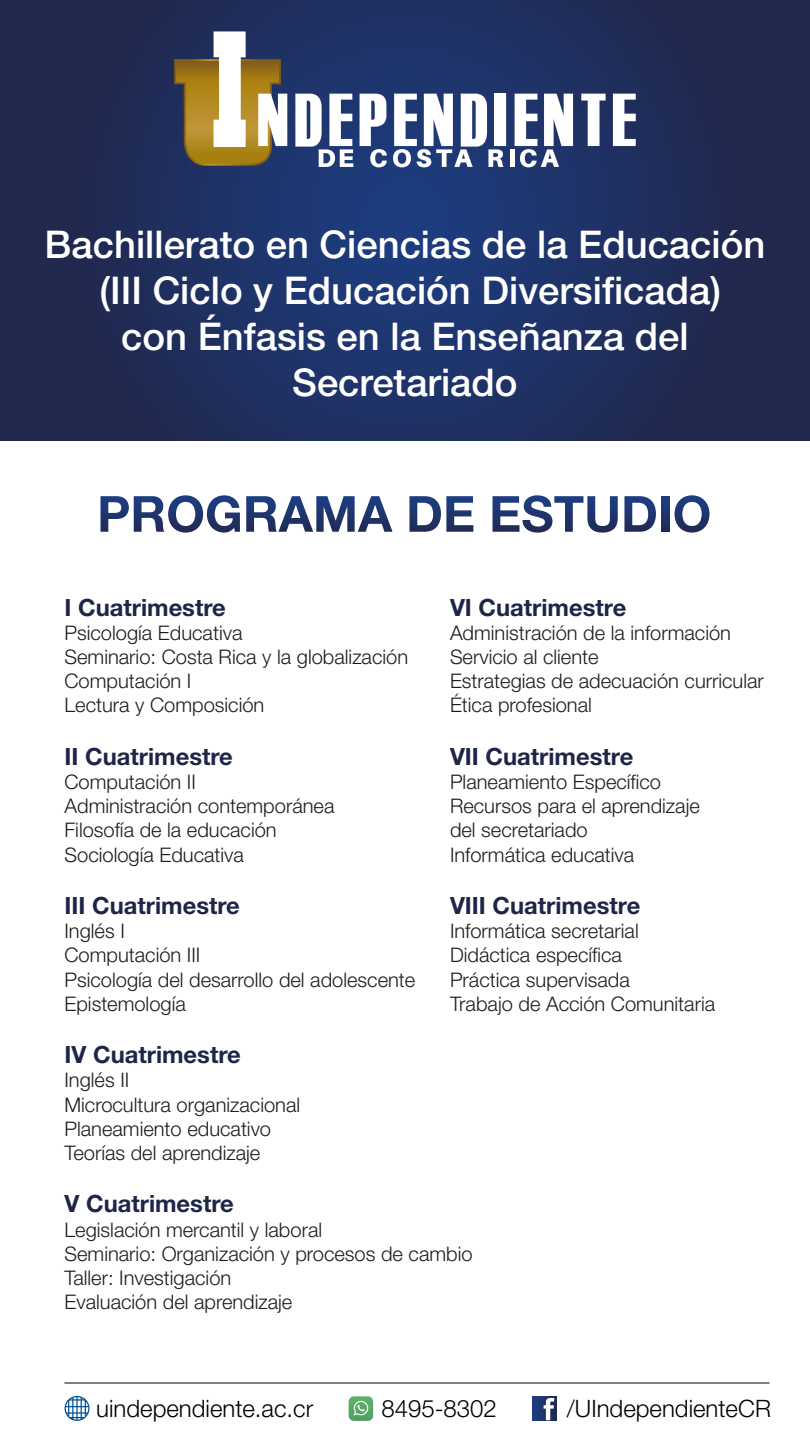
<style>
.page{position:relative;width:810px;height:1440px;background:#fff}
.page>*{position:absolute;margin:0;border:0;box-sizing:border-box;transform-origin:0 0}
.t1{font:500 38.25px/45.9px "Helvetica Neue LT Std";color:#fff;text-align:center}
.t2{font:300 24px "Helvetica Neue LT Std";color:#000}
.t3{font:700 23.77px "Helvetica Neue LT Std";color:#1d2647}
.t4{font:300 20.1px/24.2px "Helvetica Neue LT Std";color:#1d1d1b}
</style>
<div class="page">
<svg style="left:0;top:0;width:810px;height:441px;background:#1f2e5d"></svg>
<svg style="left:613px;top:94px;width:23px;height:52px"></svg>
<svg style="left:581px;top:94px;width:25px;height:52px"></svg>
<svg style="left:295px;top:94px;width:58px;height:73px"></svg>
<svg style="left:393px;top:94px;width:180px;height:73px"></svg>
<svg style="left:360px;top:94px;width:27px;height:73px"></svg>
<svg style="left:174px;top:31px;width:113px;height:135px"></svg>
<svg style="left:100px;top:495px;width:140px;height:38px"></svg>
<svg style="left:246px;top:496px;width:147px;height:36px"></svg>
<svg style="left:409px;top:496px;width:64px;height:36px"></svg>
<svg style="left:493px;top:495px;width:125px;height:38px"></svg>
<svg style="left:624px;top:496px;width:32px;height:36px"></svg>
<svg style="left:661px;top:496px;width:8px;height:36px"></svg>
<svg style="left:675px;top:495px;width:35px;height:38px"></svg>
<svg style="left:532px;top:1397px;width:24px;height:24px"></svg>
<svg style="left:544px;top:1398px;width:10px;height:22px"></svg>
<svg style="left:65px;top:1396px;width:25px;height:25px"></svg>
<svg style="left:349px;top:1396px;width:24px;height:25px"></svg>
<hr style="left:64px;top:1383px;width:706px;height:1px;background:#000">
<h1 class="t1" style="left:45px;top:221px;width:722px">Bachillerato en Ciencias de la Educación (III Ciclo y Educación Diversificada)<br>con Énfasis en la Enseñanza del<br>Secretariado</h1>
<p class="t3" style="left:64px;top:593px;width:163px">I Cuatrimestre</p>
<p class="t4" style="left:64px;top:620px;width:345px">Psicología Educativa<br>Seminario: Costa Rica y la globalización<br>Computación I<br>Lectura y Composición</p>
<p class="t3" style="left:64px;top:742px;width:170px">II Cuatrimestre</p>
<p class="t4" style="left:64px;top:770px;width:271px">Computación II<br>Administración contemporánea<br>Filosofía de la educación<br>Sociología Educativa</p>
<p class="t3" style="left:64px;top:891px;width:177px">III Cuatrimestre</p>
<p class="t4" style="left:64px;top:919px;width:352px">Inglés I<br>Computación III<br>Psicología del desarrollo del adolescente<br>Epistemología</p>
<p class="t3" style="left:64px;top:1040px;width:178px">IV Cuatrimestre</p>
<p class="t4" style="left:64px;top:1068px;width:237px">Inglés II<br>Microcultura organizacional<br>Planeamiento educativo<br>Teorías del aprendizaje</p>
<p class="t3" style="left:64px;top:1189px;width:171px">V Cuatrimestre</p>
<p class="t4" style="left:64px;top:1217px;width:410px">Legislación mercantil y laboral<br>Seminario: Organización y procesos de cambio<br>Taller: Investigación<br>Evaluación del aprendizaje</p>
<p class="t3" style="left:450px;top:593px;width:178px">VI Cuatrimestre</p>
<p class="t4" style="left:450px;top:620px;width:315px">Administración de la información<br>Servicio al cliente<br>Estrategias de adecuación curricular<br>Ética profesional</p>
<p class="t3" style="left:450px;top:742px;width:185px">VII Cuatrimestre</p>
<p class="t4" style="left:450px;top:770px;width:251px">Planeamiento Específico<br>Recursos para el aprendizaje del secretariado<br>Informática educativa</p>
<p class="t3" style="left:450px;top:891px;width:192px">VIII Cuatrimestre</p>
<p class="t4" style="left:450px;top:919px;width:267px">Informática secretarial<br>Didáctica específica<br>Práctica supervisada<br>Trabajo de Acción Comunitaria</p>
<p class="t2" style="left:96px;top:1394px;width:218px">uindependiente.ac.cr</p>
<p class="t2" style="left:381px;top:1394px;width:117px">8495-8302</p>
<p class="t2" style="left:567px;top:1394px;width:206px">/UIndependienteCR</p>
</div>
